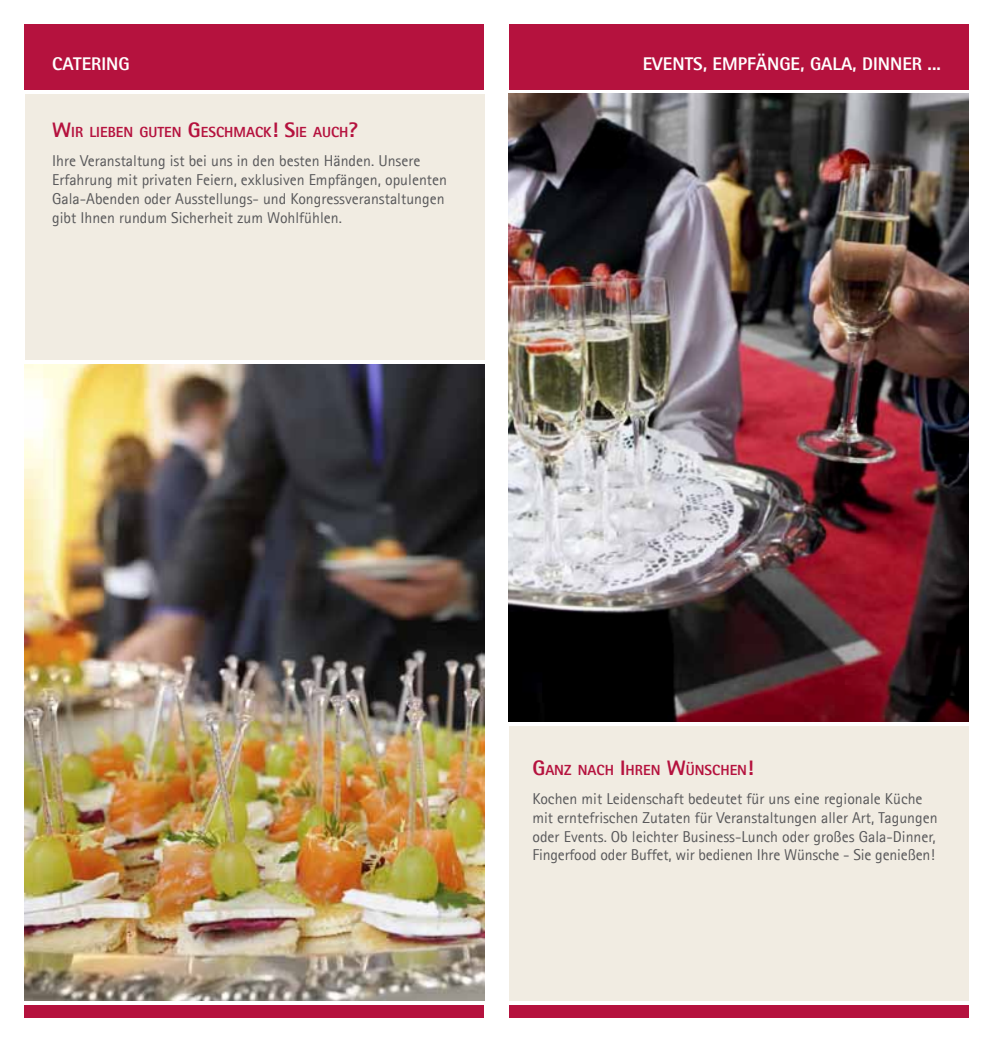
<style>
.page{position:relative;width:993px;height:1042px;background:#fff}
.page>*{position:absolute;margin:0;border:0;box-sizing:border-box;transform-origin:0 0}
.t1{font:800 18.38px "Agfa Rotis Sans Serif";color:#fff}
.t2{font:15.75px/18.9px "Agfa Rotis Sans Serif";color:#58585a}
.t3{font:800 14.7px "Agfa Rotis Sans Serif";color:#b5123e}
.s1{font-size:21px}
</style>
<div class="page">
<div style="left:508px;top:563px;width:459px;height:452px;background:#f1ece2"></div>
<div style="left:25px;top:92px;width:459px;height:294px;background:#f1ece2"></div>
<img style="left:25px;top:364px;width:459px;height:637px">
<div style="left:25px;top:25px;width:459px;height:65px;background:#b5123e"></div>
<div style="left:508px;top:25px;width:459px;height:65px;background:#b5123e"></div>
<div style="left:25px;top:1003px;width:459px;height:14px;background:#b5123e"></div>
<hr style="left:0;top:360px;width:496px;height:4px;background:#fff">
<hr style="left:0;top:90px;width:992px;height:4px;background:#fff">
<img style="left:508px;top:94px;width:459px;height:627px">
<svg style="left:508px;top:721px;width:461px;height:4px;background:#cec0c2"></svg>
<div style="left:508px;top:1003px;width:459px;height:14px;background:#b5123e"></div>
<hr style="left:0;top:1001px;width:992px;height:4px;background:#fff">
<p class="t1" style="left:52px;top:52px;width:79px">CATERING</p>
<p class="t1" style="left:642px;top:52px;width:299px">EVENTS, EMPFÄNGE, GALA, DINNER ...</p>
<p class="t3" style="left:52px;top:123px;width:307px"><span class="s1">W</span>IR LIEBEN GUTEN <span class="s1">G</span>ESCHMACK<span class="s1">! S</span>IE AUCH<span class="s1">?</span></p>
<p class="t2" style="left:52px;top:151px;width:396px">Ihre Veranstaltung ist bei uns in den besten Händen. Unsere Erfahrung mit privaten Feiern, exklusiven Empfängen, opulenten Gala-Abenden oder Ausstellungs- und Kongressveranstaltungen gibt Ihnen rundum Sicherheit zum Wohlfühlen.</p>
<p class="t3" style="left:532px;top:760px;width:223px"><span class="s1">G</span>ANZ NACH <span class="s1">I</span> HREN <span class="s1">W</span>ÜNSCHEN<span class="s1">!</span></p>
<p class="t2" style="left:532px;top:789px;width:406px">Kochen mit Leidenschaft bedeutet für uns eine regionale Küche mit erntefrischen Zutaten für Veranstaltungen aller Art, Tagungen oder Events. Ob leichter Business-Lunch oder großes Gala-Dinner, Fingerfood oder Buffet, wir bedienen Ihre Wünsche - Sie genießen!</p>
</div>
